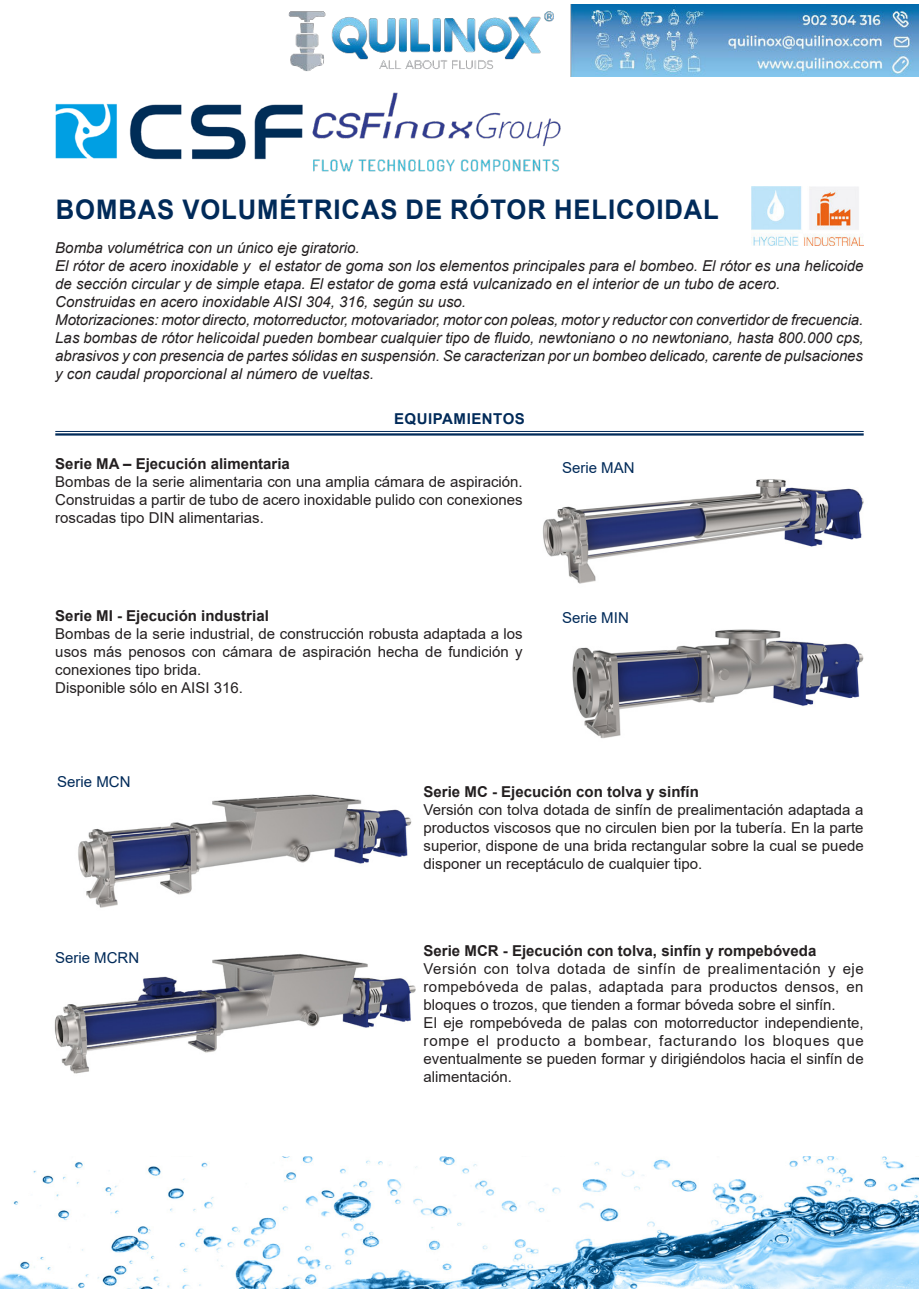
<style>
.page{position:relative;width:919px;height:1289px;background:#fff}
.page>*{position:absolute;margin:0;border:0;box-sizing:border-box;transform-origin:0 0}
.t1{font:700 27px "Arial";letter-spacing:.035em;color:#002a59;scale:.95 1}
.t2{font:15px/18px "Arial";color:#231f20;text-align:justify}
.t3{font:italic 15px/18px "Arial";color:#231f20}
.t4{font:700 15px "Arial";color:#231f20}
.t5{font:15px "Arial";color:#002a59}
.t6{font:700 15px "Arial";letter-spacing:.035em;color:#002a59}
</style>
<div class="page">
<img style="left:312px;top:92px;width:249px;height:80px">
<img style="left:55px;top:103px;width:248px;height:57px">
<img style="left:0;top:1156px;width:918px;height:132px">
<img style="left:751px;top:186px;width:112px;height:60px">
<img style="left:543px;top:479px;width:321px;height:105px">
<img style="left:572px;top:629px;width:292px;height:110px">
<img style="left:54px;top:954px;width:362px;height:120px">
<img style="left:78px;top:794px;width:334px;height:114px">
<hr style="left:55px;top:431px;width:808px;height:1px;background:#002a59">
<hr style="left:55px;top:433px;width:808px;height:2px;background:#002a59">
<img style="left:288px;top:5px;width:630px;height:71px">
<h1 class="t1" style="left:56px;top:199px;width:699px">BOMBAS VOLUMÉTRICAS DE RÓTOR HELICOIDAL</h1>
<p class="t3" style="left:55px;top:240px;width:809px">Bomba volumétrica con un único eje giratorio.<br>El rótor de acero inoxidable y el estator de goma son los elementos principales para el bombeo. El rótor es una helicoide de sección circular y de simple etapa. El estator de goma está vulcanizado en el interior de un tubo de acero.<br>Construidas en acero inoxidable AISI 304, 316, según su uso.<br>Motorizaciones: motor directo, motorreductor, motovariador, motor con poleas, motor y reductor con convertidor de frecuencia.<br>Las bombas de rótor helicoidal pueden bombear cualquier tipo de fluido, newtoniano o no newtoniano, hasta 800.000 cps, abrasivos y con presencia de partes sólidas en suspensión. Se caracterizan por un bombeo delicado, carente de pulsaciones y con caudal proporcional al número de vueltas.</p>
<p class="t6" style="left:394px;top:413px;width:132px">EQUIPAMIENTOS</p>
<p class="t4" style="left:55px;top:458px;width:236px">Serie MA – Ejecución alimentaria</p>
<p class="t2" style="left:55px;top:474px;width:469px">Bombas de la serie alimentaria con una amplia cámara de aspiración.<br>Construidas a partir de tubo de acero inoxidable pulido con conexiones roscadas tipo DIN alimentarias.</p>
<p class="t4" style="left:55px;top:610px;width:215px">Serie MI - Ejecución industrial</p>
<p class="t2" style="left:55px;top:626px;width:469px;text-align:left">Bombas de la serie industrial, de construcción robusta adaptada a los usos más penosos con cámara de aspiración hecha de fundición y conexiones tipo brida.<br>Disponible sólo en AISI 316.</p>
<p class="t5" style="left:562px;top:462px;width:74px">Serie MAN</p>
<p class="t5" style="left:562px;top:612px;width:68px">Serie MIN</p>
<p class="t5" style="left:57px;top:776px;width:75px">Serie MCN</p>
<p class="t5" style="left:55px;top:952px;width:86px">Serie MCRN</p>
<p class="t4" style="left:423px;top:786px;width:277px">Serie MC - Ejecución con tolva y sinfín</p>
<p class="t2" style="left:423px;top:802px;width:441px">Versión con tolva dotada de sinfín de prealimentación adaptada a productos viscosos que no circulen bien por la tubería. En la parte superior, dispone de una brida rectangular sobre la cual se puede disponer un receptáculo de cualquier tipo.</p>
<p class="t4" style="left:423px;top:944px;width:394px">Serie MCR - Ejecución con tolva, sinfín y rompebóveda</p>
<p class="t2" style="left:423px;top:961px;width:441px;text-align:left">Versión con tolva dotada de sinfín de prealimentación y eje rompebóveda de palas, adaptada para productos densos, en bloques o trozos, que tienden a formar bóveda sobre el sinfín.<br>El eje rompebóveda de palas con motorreductor independiente, rompe el producto a bombear, facturando los bloques que eventualmente se pueden formar y dirigiéndolos hacia el sinfín de alimentación.</p>
</div>
